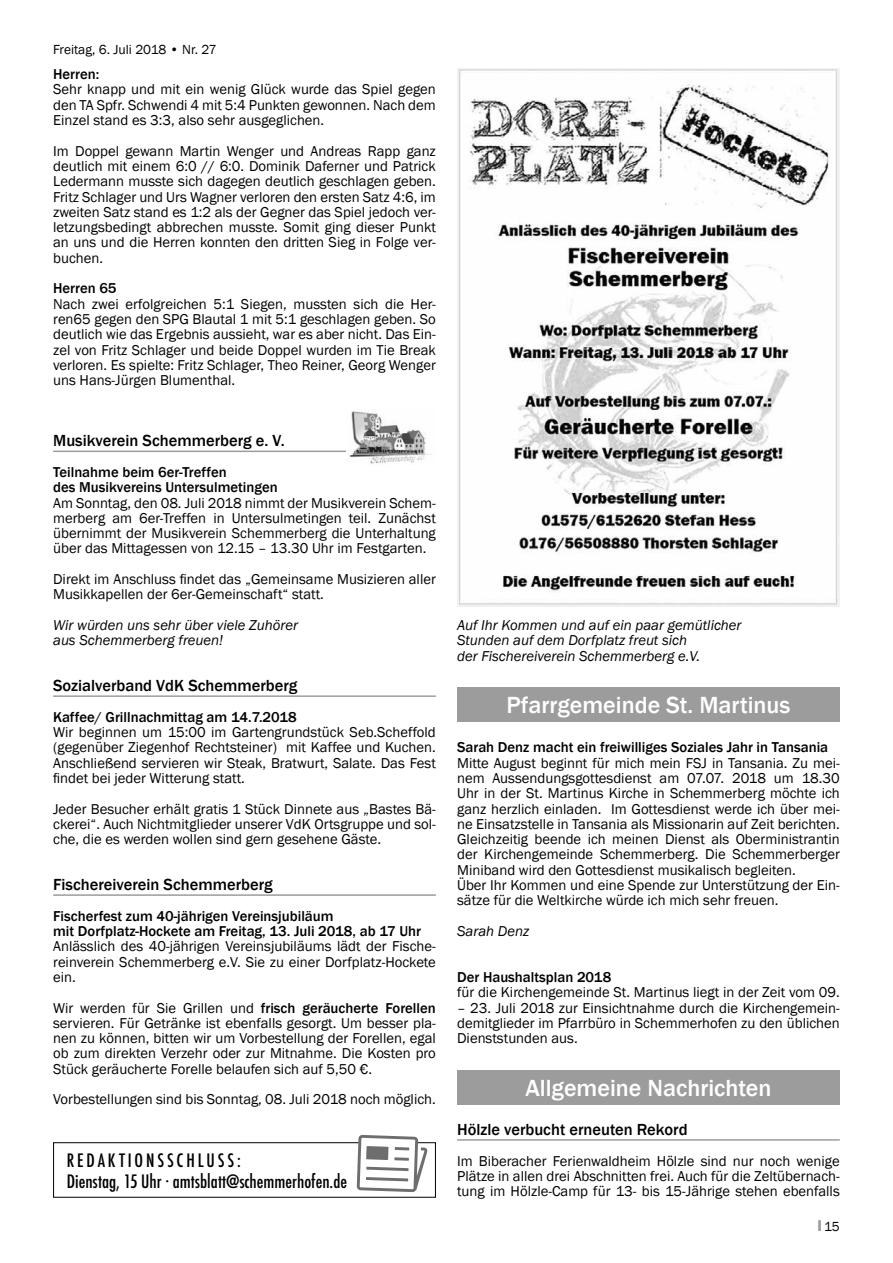
<style>
.page{position:relative;width:893px;height:1263px;background:#fff}
.page>*{position:absolute;margin:0;border:0;box-sizing:border-box;transform-origin:0 0}
.t1{font:500 24px "Franklin Gothic";color:#fff}
.t2{font:500 condensed 18px/21.6px "Futura";color:#000}
.t3{font:500 16.5px "Franklin Gothic";color:#000}
.t4{font:14.7px/15.3px "Franklin Gothic";color:#000;text-align:justify}
.t5{font:500 14.7px/15.3px "Franklin Gothic";color:#000}
.t6{font:italic 14.7px/15.3px "Franklin Gothic";color:#000}
.t7{font:13.5px "Franklin Gothic";color:#000}
.s1{font-weight:500}
.s2{font-family:"Impact";color:#9c9c9d}
</style>
<div class="page">
<hr style="left:457px;top:1139px;width:383px;height:2px;background:#9c9c9d">
<img style="left:457px;top:68px;width:383px;height:538px">
<div style="left:457px;top:688px;width:383px;height:34px;background:#9c9c9d"></div>
<div style="left:457px;top:1070px;width:383px;height:34px;background:#9c9c9d"></div>
<hr style="left:53px;top:451px;width:383px;height:1px;background:#9c9c9d">
<hr style="left:53px;top:695px;width:383px;height:2px;background:#9c9c9d">
<hr style="left:53px;top:894px;width:383px;height:2px;background:#9c9c9d">
<img style="left:346px;top:411px;width:90px;height:53px">
<div style="left:53px;top:1142px;width:383px;height:56px;border:1px solid #000"></div>
<svg style="left:357px;top:1135px;width:70px;height:57px"></svg>
<p class="t7" style="left:53px;top:41px;width:165px">Freitag, 6. Juli 2018 • Nr. 27</p>
<p class="t5" style="left:53px;top:67px;width:48px">Herren:</p>
<p class="t4" style="left:53px;top:82px;width:384px">Sehr knapp und mit ein wenig Glück wurde das Spiel gegen den TA Spfr. Schwendi 4 mit 5:4 Punkten gewonnen. Nach dem Einzel stand es 3:3, also sehr ausgeglichen.</p>
<p class="t4" style="left:53px;top:143px;width:384px">Im Doppel gewann Martin Wenger und Andreas Rapp ganz deutlich mit einem 6:0 // 6:0. Dominik Daferner und Patrick Ledermann musste sich dagegen deutlich geschlagen geben.<br>Fritz Schlager und Urs Wagner verloren den ersten Satz 4:6, im zweiten Satz stand es 1:2 als der Gegner das Spiel jedoch ver&shy;letzungsbedingt abbrechen musste. Somit ging dieser Punkt an uns und die Herren konnten den dritten Sieg in Folge ver&shy;buchen.</p>
<p class="t5" style="left:53px;top:281px;width:65px">Herren 65</p>
<p class="t4" style="left:53px;top:296px;width:384px">Nach zwei erfolgreichen 5:1 Siegen, mussten sich die Her&shy;ren65 gegen den SPG Blautal 1 mit 5:1 geschlagen geben. So deutlich wie das Ergebnis aussieht, war es aber nicht. Das Ein&shy;zel von Fritz Schlager und beide Doppel wurden im Tie Break verloren. Es spielte: Fritz Schlager, Theo Reiner, Georg Wenger uns Hans-Jürgen Blumenthal.</p>
<p class="t3" style="left:53px;top:431px;width:233px">Musikverein Schemmerberg e. V.</p>
<p class="t5" style="left:53px;top:464px;width:226px">Teilnahme beim 6er-Treffen<br>des Musikvereins Untersulmetingen</p>
<p class="t4" style="left:53px;top:495px;width:384px">Am Sonntag, den 08. Juli 2018 nimmt der Musikverein Schem&shy;merberg am 6er-Treffen in Untersulmetingen teil. Zunächst übernimmt der Musikverein Schemmerberg die Unterhaltung über das Mittagessen von 12.15 – 13.30 Uhr im Festgarten.</p>
<p class="t4" style="left:53px;top:572px;width:384px">Direkt im Anschluss findet das „Gemeinsame Musizieren aller<br>Musikkapellen der 6er-Gemeinschaft“ statt.</p>
<p class="t6" style="left:53px;top:618px;width:246px">Wir würden uns sehr über viele Zuhörer aus Schemmerberg freuen!</p>
<p class="t3" style="left:53px;top:675px;width:246px">Sozialverband VdK Schemmerberg</p>
<p class="t5" style="left:53px;top:709px;width:245px">Kaffee/ Grillnachmittag am 14.7.2018</p>
<p class="t4" style="left:53px;top:725px;width:384px">Wir beginnen um 15:00 im Gartengrundstück Seb.Scheffold (gegenüber Ziegenhof Rechtsteiner) mit Kaffee und Kuchen.<br>Anschließend servieren wir Steak, Bratwurt, Salate. Das Fest findet bei jeder Witterung statt.</p>
<p class="t4" style="left:53px;top:801px;width:384px">Jeder Besucher erhält gratis 1 Stück Dinnete aus „Bastes Bä&shy;ckerei“. Auch Nichtmitglieder unserer VdK Ortsgruppe und sol&shy;che, die es werden wollen sind gern gesehene Gäste.</p>
<p class="t3" style="left:53px;top:874px;width:221px">Fischereiverein Schemmerberg</p>
<p class="t5" style="left:53px;top:908px;width:369px">Fischerfest zum 40-jährigen Vereinsjubiläum<br>mit Dorfplatz-Hockete am Freitag, 13. Juli 2018, ab 17 Uhr</p>
<p class="t4" style="left:53px;top:939px;width:384px">Anlässlich des 40-jährigen Vereinsjubiläums lädt der Fische&shy;reinverein Schemmerberg e.V. Sie zu einer Dorfplatz-Hockete ein.</p>
<p class="t4" style="left:53px;top:1000px;width:384px">Wir werden für Sie Grillen und <span class="s1">frisch geräucherte Forellen </span>servieren. Für Getränke ist ebenfalls gesorgt. Um besser pla&shy;nen zu können, bitten wir um Vorbestellung der Forellen, egal ob zum direkten Verzehr oder zur Mitnahme. Die Kosten pro Stück geräucherte Forelle belaufen sich auf 5,50 €.</p>
<p class="t4" style="left:53px;top:1092px;width:384px">Vorbestellungen sind bis Sonntag, 08. Juli 2018 noch möglich.</p>
<p class="t2" style="left:67px;top:1149px;width:282px">REDAKTIONSSCHLUSS:<br>Dienstag, 15 Uhr · amtsblatt@schemmerhofen.de</p>
<p class="t6" style="left:457px;top:618px;width:286px">Auf Ihr Kommen und auf ein paar gemütlicher<br>Stunden auf dem Dorfplatz freut sich<br>der Fischereiverein Schemmerberg e.V.</p>
<h1 class="t1" style="left:506px;top:690px;width:285px">Pfarrgemeinde St. Martinus</h1>
<p class="t5" style="left:457px;top:740px;width:373px">Sarah Denz macht ein freiwilliges Soziales Jahr in Tansania</p>
<p class="t4" style="left:457px;top:755px;width:384px;text-align:left">Mitte August beginnt für mich mein FSJ in Tansania. Zu mei&shy;nem Aussendungsgottesdienst am 07.07. 2018 um 18.30<br>Uhr in der St. Martinus Kirche in Schemmerberg möchte ich ganz herzlich einladen. Im Gottesdienst werde ich über mei&shy;ne Einsatzstelle in Tansania als Missionarin auf Zeit berichten.<br>Gleichzeitig beende ich meinen Dienst als Oberministrantin der Kirchengemeinde Schemmerberg. Die Schemmerberger Miniband wird den Gottesdienst musikalisch begleiten.<br>Über Ihr Kommen und eine Spende zur Unterstützung der Ein&shy;sätze für die Weltkirche würde ich mich sehr freuen.</p>
<p class="t6" style="left:457px;top:924px;width:74px">Sarah Denz</p>
<p class="t5" style="left:457px;top:969px;width:156px">Der Haushaltsplan 2018</p>
<p class="t4" style="left:457px;top:985px;width:384px">für die Kirchengemeinde St. Martinus liegt in der Zeit vom 09.</p>
<p class="t4" style="left:457px;top:1000px;width:384px">– 23. Juli 2018 zur Einsichtnahme durch die Kirchengemein&shy;demitglieder im Pfarrbüro in Schemmerhofen zu den üblichen Dienststunden aus.</p>
<h1 class="t1" style="left:525px;top:1073px;width:248px">Allgemeine Nachrichten</h1>
<p class="t3" style="left:457px;top:1119px;width:232px">Hölzle verbucht erneuten Rekord</p>
<p class="t4" style="left:457px;top:1153px;width:384px">Im Biberacher Ferienwaldheim Hölzle sind nur noch wenige Plätze in allen drei Abschnitten frei. Auch für die Zeltübernach&shy;tung im Hölzle-Camp für 13- bis 15-Jährige stehen ebenfalls</p>
<p class="t7" style="left:818px;top:1218px;width:23px"><span class="s2">I</span> 15</p>
</div>
